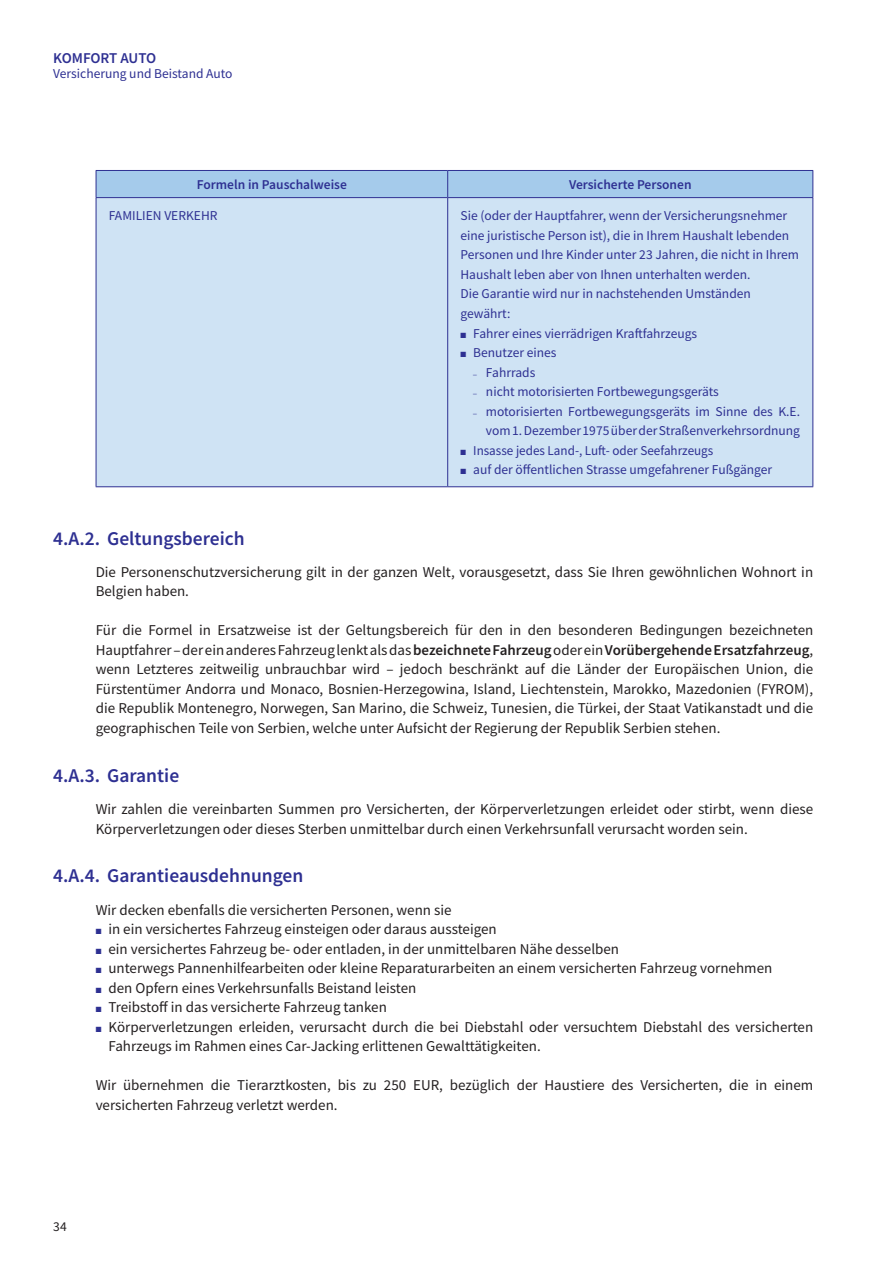
<style>
.page{position:relative;width:893px;height:1263px;background:#fff}
.page>*{position:absolute;margin:0;border:0;box-sizing:border-box;transform-origin:0 0}
.t1{font:600 19.5px "Source Sans Pro";color:#2e3092}
.t2{font:15px/19.5px "Source Sans Pro";color:#231f20}
.t3{font:600 15px "Source Sans Pro";letter-spacing:-.01em;color:#2e3092}
.t4{font:13.5px/19.5px "Source Sans Pro";color:#2e3092}
.t5{font:600 13.5px "Source Sans Pro";color:#2e3092}
.t6{font:13.5px "Source Sans Pro";color:#231f20}
.s1{font-family:"ITC Franklin Gothic Std";font-size:7.5px}
.s2{font-weight:600}
.s3{color:#2e3092}
</style>
<div class="page">
<div style="left:97px;top:198px;width:715px;height:288px;background:#cfe3f4"></div>
<hr style="left:447px;top:198px;width:1px;height:288px;background:#2e3092">
<hr style="left:96px;top:198px;width:1px;height:288px;background:#2e3092">
<hr style="left:812px;top:198px;width:1px;height:288px;background:#2e3092">
<hr style="left:96px;top:486px;width:352px;height:1px;background:#2e3092">
<hr style="left:448px;top:486px;width:365px;height:1px;background:#2e3092">
<div style="left:96px;top:170px;width:717px;height:27px;background:#a5cbeb"></div>
<hr style="left:96px;top:197px;width:352px;height:1px;background:#2e3092">
<hr style="left:448px;top:197px;width:365px;height:1px;background:#2e3092">
<p class="t3" style="left:53px;top:49px;width:105px">KOMFORT AUTO</p>
<p class="t4" style="left:53px;top:64px;width:181px">Versicherung und Beistand Auto</p>
<p class="t5" style="left:197px;top:176px;width:152px">Formeln in Pauschalweise</p>
<p class="t5" style="left:569px;top:176px;width:124px">Versicherte Personen</p>
<p class="t4" style="left:109px;top:206px;width:110px">FAMILIEN VERKEHR</p>
<p class="t4" style="left:460px;top:206px;width:340px">Sie (oder der Hauptfahrer, wenn der Versicherungsnehmer eine juristische Person ist), die in Ihrem Haushalt lebenden Personen und Ihre Kinder unter 23 Jahren, die nicht in Ihrem Haushalt leben aber von Ihnen unterhalten werden.<br>Die Garantie wird nur in nachstehenden Umständen gewährt:</p>
<p class="t4" style="left:460px;top:323px;width:238px">■ Fahrer eines vierrädrigen Kraftfahrzeugs</p>
<p class="t4" style="left:460px;top:343px;width:98px">■ Benutzer eines</p>
<p class="t4" style="left:473px;top:362px;width:64px"><span class="s1">–</span> Fahrrads</p>
<p class="t4" style="left:473px;top:382px;width:247px"><span class="s1">–</span> nicht motorisierten Fortbewegungsgeräts</p>
<p class="t4" style="left:473px;top:401px;width:328px;text-align:right"><span class="s1">–</span> motorisierten Fortbewegungsgeräts im Sinne des K.E. vom 1. Dezember 1975 über der Straßenverkehrsordnung</p>
<p class="t4" style="left:460px;top:440px;width:254px">■ Insasse jedes Land-, Luft- oder Seefahrzeugs</p>
<p class="t4" style="left:460px;top:460px;width:313px">■ auf der öffentlichen Strasse umgefahrener Fußgänger</p>
<h1 class="t1" style="left:53px;top:525px;width:193px">4.A.2. Geltungsbereich</h1>
<p class="t2" style="left:96px;top:562px;width:719px">Die Personenschutzversicherung gilt in der ganzen Welt, vorausgesetzt, dass Sie Ihren gewöhnlichen Wohnort in<br>Belgien haben.</p>
<p class="t2" style="left:96px;top:620px;width:719px;text-align:justify">Für die Formel in Ersatzweise ist der Geltungsbereich für den in den besonderen Bedingungen bezeichneten Hauptfahrer – der ein anderes Fahrzeug lenkt als das <span class="s2">bezeichnete Fahrzeug</span> oder ein <span class="s2">Vorübergehende Ersatzfahrzeug</span>, wenn Letzteres zeitweilig unbrauchbar wird – jedoch beschränkt auf die Länder der Europäischen Union, die Fürstentümer Andorra und Monaco, Bosnien-Herzegowina, Island, Liechtenstein, Marokko, Mazedonien (FYROM), die Republik Montenegro, Norwegen, San Marino, die Schweiz, Tunesien, die Türkei, der Staat Vatikanstadt und die geographischen Teile von Serbien, welche unter Aufsicht der Regierung der Republik Serbien stehen.</p>
<h1 class="t1" style="left:53px;top:762px;width:128px">4.A.3. Garantie</h1>
<p class="t2" style="left:96px;top:799px;width:719px">Wir zahlen die vereinbarten Summen pro Versicherten, der Körperverletzungen erleidet oder stirbt, wenn diese<br>Körperverletzungen oder dieses Sterben unmittelbar durch einen Verkehrsunfall verursacht worden sein.</p>
<h1 class="t1" style="left:53px;top:863px;width:252px">4.A.4. Garantieausdehnungen</h1>
<p class="t2" style="left:96px;top:900px;width:357px">Wir decken ebenfalls die versicherten Personen, wenn sie</p>
<p class="t2" style="left:96px;top:919px;width:402px"><span class="s3">■</span> in ein versichertes Fahrzeug einsteigen oder daraus aussteigen</p>
<p class="t2" style="left:96px;top:939px;width:525px"><span class="s3">■</span> ein versichertes Fahrzeug be- oder entladen, in der unmittelbaren Nähe desselben</p>
<p class="t2" style="left:96px;top:958px;width:678px"><span class="s3">■</span> unterwegs Pannenhilfearbeiten oder kleine Reparaturarbeiten an einem versicherten Fahrzeug vornehmen</p>
<p class="t2" style="left:96px;top:978px;width:322px"><span class="s3">■</span> den Opfern eines Verkehrsunfalls Beistand leisten</p>
<p class="t2" style="left:96px;top:997px;width:293px"><span class="s3">■</span> Treibstoff in das versicherte Fahrzeug tanken</p>
<p class="t2" style="left:108px;top:1017px;width:706px;text-indent:-13px"><span class="s3">■</span> Körperverletzungen erleiden, verursacht durch die bei Diebstahl oder versuchtem Diebstahl des versicherten<br>Fahrzeugs im Rahmen eines Car-Jacking erlittenen Gewalttätigkeiten.</p>
<p class="t2" style="left:96px;top:1075px;width:719px">Wir übernehmen die Tierarztkosten, bis zu 250 EUR, bezüglich der Haustiere des Versicherten, die in einem versicherten Fahrzeug verletzt werden.</p>
<p class="t6" style="left:53px;top:1218px;width:15px">34</p>
</div>
